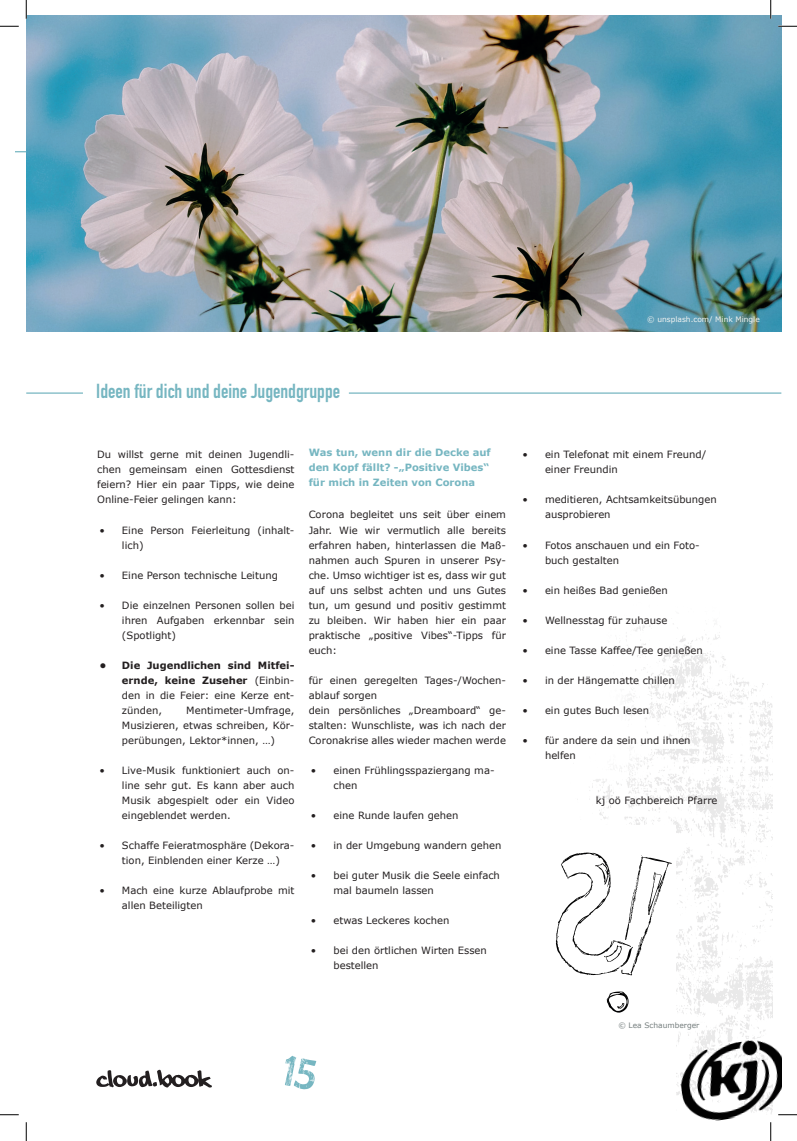
<style>
.page{position:relative;width:797px;height:1141px;background:#fff}
.page>*{position:absolute;margin:0;border:0;box-sizing:border-box;transform-origin:0 0}
.t1{font:20px "DIN Engschrift Std";color:#76b6c1}
.t2{font:10px/15px "Verdana";color:#231f20}
.t3{font:700 10px/15px "Verdana";color:#231f20;text-align:justify}
.t4{font:700 10px/15px "Verdana";color:#76b6c1}
.t5{font:7.5px "Verdana";color:#f1f3f2}
.t6{font:7.5px "Verdana";color:#757e7e}
.s1{font-weight:400}
</style>
<div class="page">
<svg style="left:96px;top:1069px;width:116px;height:18px"></svg>
<img style="left:589px;top:623px;width:183px;height:412px">
<img style="left:676px;top:1035px;width:105px;height:90px">
<img style="left:26px;top:16px;width:755px;height:315px">
<div style="left:544px;top:825px;width:131px;height:300px;background:#fff"></div>
<svg style="left:556px;top:852px;width:116px;height:160px"></svg>
<hr style="left:349px;top:392px;width:432px;height:1px;background:#76b6c1">
<hr style="left:26px;top:392px;width:57px;height:1px;background:#76b6c1">
<svg style="left:0;top:25px;width:19px;height:2px"></svg>
<svg style="left:778px;top:25px;width:19px;height:2px"></svg>
<svg style="left:0;top:1114px;width:19px;height:1px"></svg>
<svg style="left:778px;top:1113px;width:19px;height:2px"></svg>
<svg style="left:25px;top:0;width:2px;height:19px"></svg>
<svg style="left:25px;top:1122px;width:2px;height:18px"></svg>
<svg style="left:770px;top:0;width:1px;height:19px"></svg>
<svg style="left:770px;top:1122px;width:1px;height:18px"></svg>
<p class="t5" style="left:647px;top:315px;width:114px">© unsplash.com/ Mink Mingle</p>
<h1 class="t1" style="left:96px;top:379px;width:245px">Ideen für dich und deine Jugendgruppe</h1>
<p class="t2" style="left:97px;top:447px;width:199px;text-align:justify">Du willst gerne mit deinen Jugendli&shy;chen gemeinsam einen Gottesdienst feiern? Hier ein paar Tipps, wie deine Online-Feier gelingen kann:</p>
<p class="t2" style="left:122px;top:522px;width:174px;text-indent:-22px">• Eine Person Feierleitung (inhalt&shy;lich)</p>
<p class="t2" style="left:99px;top:567px;width:180px">• Eine Person technische Leitung</p>
<p class="t2" style="left:122px;top:597px;width:174px;text-align:justify;text-indent:-22px">• Die einzelnen Personen sollen bei ihren Aufgaben erkennbar sein (Spotlight)</p>
<p class="t3" style="left:122px;top:657px;width:174px;text-indent:-22px">• Die Jugendlichen sind Mitfei&shy;ernde, keine Zuseher <span class="s1">(Einbin&shy;den in die Feier: eine Kerze ent&shy;zünden,</span></p>
<p class="t2" style="left:122px;top:702px;width:174px;text-align:justify;text-indent:64px">Mentimeter-Umfrage, Musizieren, etwas schreiben, Kör&shy;perübungen, Lektor*innen, …)</p>
<p class="t2" style="left:122px;top:762px;width:174px;text-align:justify;text-indent:-22px">• Live-Musik funktioniert auch on&shy;line sehr gut. Es kann aber auch Musik abgespielt oder ein Video eingeblendet werden.</p>
<p class="t2" style="left:122px;top:837px;width:174px;text-indent:-22px">• Schaffe Feieratmosphäre (Dekora&shy;tion, Einblenden einer Kerze …)</p>
<p class="t2" style="left:122px;top:882px;width:174px;text-indent:-22px">• Mach eine kurze Ablaufprobe mit allen Beteiligten</p>
<p class="t4" style="left:309px;top:444px;width:184px">Was tun, wenn dir die Decke auf den Kopf fällt? -„Positive Vibes“ für mich in Zeiten von Corona</p>
<p class="t2" style="left:309px;top:507px;width:199px;text-align:justify">Corona begleitet uns seit über einem Jahr. Wie wir vermutlich alle bereits erfahren haben, hinterlassen die Maß&shy;nahmen auch Spuren in unserer Psy&shy;che. Umso wichtiger ist es, dass wir gut auf uns selbst achten und uns Gutes tun, um gesund und positiv gestimmt zu bleiben. Wir haben hier ein paar praktische „positive Vibes“-Tipps für euch:</p>
<p class="t2" style="left:309px;top:672px;width:199px">für einen geregelten Tages-/Wochen&shy;ablauf sorgen<br>dein persönliches „Dreamboard“ ge&shy;stalten: Wunschliste, was ich nach der Coronakrise alles wieder machen werde</p>
<p class="t2" style="left:333px;top:762px;width:163px;text-indent:-22px">• einen Frühlingsspaziergang ma&shy;chen</p>
<p class="t2" style="left:311px;top:807px;width:149px">• eine Runde laufen gehen</p>
<p class="t2" style="left:311px;top:837px;width:192px">• in der Umgebung wandern gehen</p>
<p class="t2" style="left:333px;top:867px;width:168px;text-indent:-22px">• bei guter Musik die Seele einfach mal baumeln lassen</p>
<p class="t2" style="left:311px;top:912px;width:140px">• etwas Leckeres kochen</p>
<p class="t2" style="left:333px;top:942px;width:155px;text-indent:-22px">• bei den örtlichen Wirten Essen bestellen</p>
<p class="t2" style="left:545px;top:447px;width:163px;text-indent:-22px">• ein Telefonat mit einem Freund/ einer Freundin</p>
<p class="t2" style="left:545px;top:492px;width:173px;text-indent:-22px">• meditieren, Achtsamkeitsübungen ausprobieren</p>
<p class="t2" style="left:545px;top:537px;width:156px;text-indent:-22px">• Fotos anschauen und ein Foto&shy;buch gestalten</p>
<p class="t2" style="left:522px;top:582px;width:147px">• ein heißes Bad genießen</p>
<p class="t2" style="left:522px;top:612px;width:146px">• Wellnesstag für zuhause</p>
<p class="t2" style="left:522px;top:642px;width:182px">• eine Tasse Kaffee/Tee genießen</p>
<p class="t2" style="left:522px;top:672px;width:154px">• in der Hängematte chillen</p>
<p class="t2" style="left:522px;top:702px;width:128px">• ein gutes Buch lesen</p>
<p class="t2" style="left:545px;top:732px;width:147px;text-indent:-22px">• für andere da sein und ihnen helfen</p>
<p class="t2" style="left:596px;top:792px;width:123px">kj oö Fachbereich Pfarre</p>
<p class="t6" style="left:618px;top:1020px;width:82px">© Lea Schaumberger</p>
</div>
